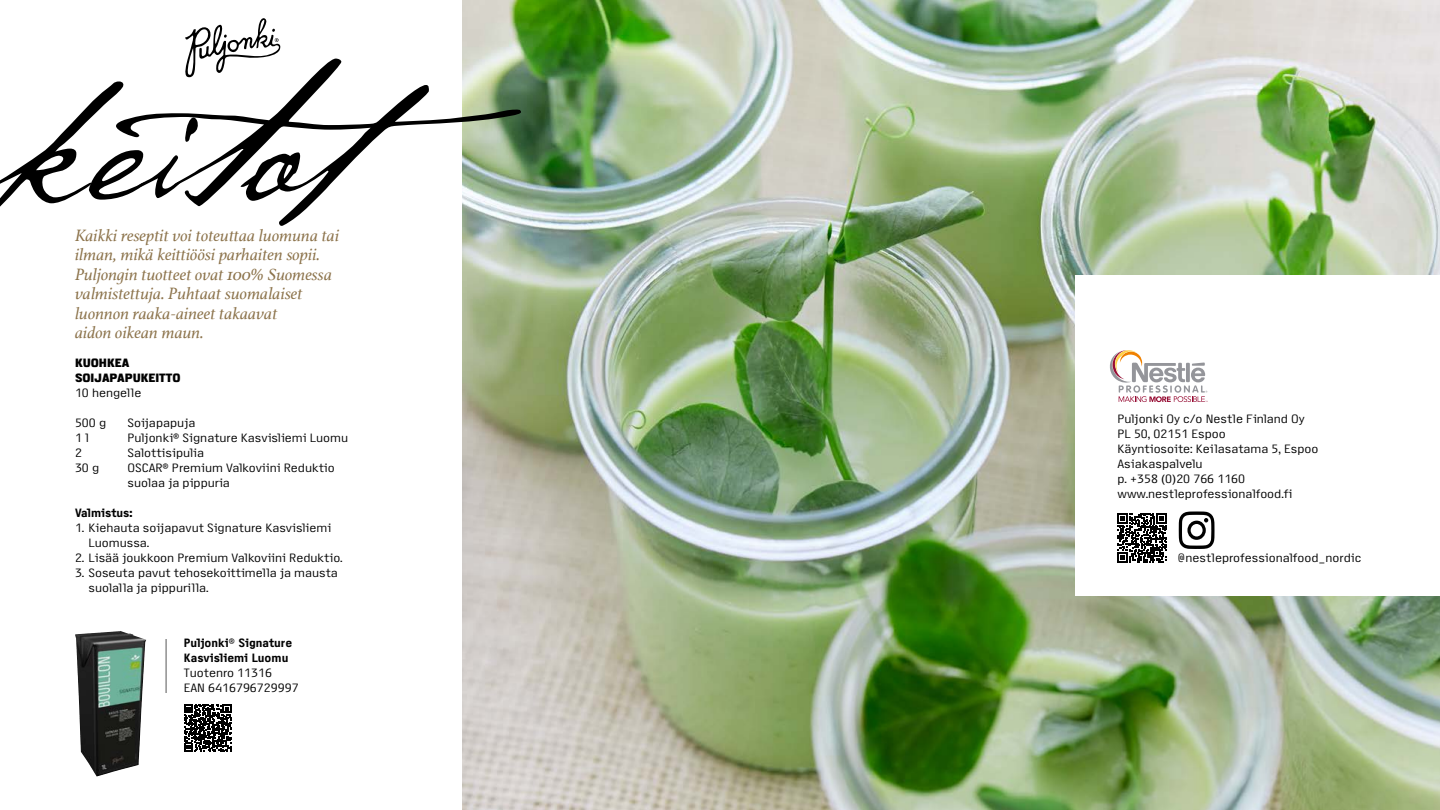
<style>
.page{position:relative;width:1440px;height:810px;background:#fff}
.page>*{position:absolute;margin:0;border:0;box-sizing:border-box;transform-origin:0 0}
.t1{font:192.75px "P22 Cezanne Pro";color:#000}
.t2{font:italic 17.25px/19.5px "Athelas";color:#8c734b}
.t3{font:12px/15px "Access";color:#000}
.t4{font:700 12px/15px "Access";color:#000}
.t5{font:800 12px/15px "Access";color:#000}
</style>
<div class="page">
<img style="left:463px;top:0;width:977px;height:810px">
<div style="left:1076px;top:275px;width:364px;height:321px;background:#fff"></div>
<svg style="left:1110px;top:350px;width:98px;height:52px"></svg>
<svg style="left:1179px;top:511px;width:36px;height:38px"></svg>
<svg style="left:1118px;top:513px;width:49px;height:49px"></svg>
<img style="left:75px;top:631px;width:45px;height:45px">
<hr style="left:166px;top:639px;width:1px;height:54px;background:#000">
<svg style="left:184px;top:704px;width:47px;height:48px"></svg>
<svg style="left:185px;top:18px;width:96px;height:59px"></svg>
<h1 class="t1" style="left:-5px;top:16px;width:587px">keitot</h1>
<h2 class="t2" style="left:75px;top:225px;width:266px">Kaikki reseptit voi toteuttaa luomuna tai ilman, mikä keittiöösi parhaiten sopii.<br>Puljongin tuotteet ovat 100% Suomessa valmistettuja. Puhtaat suomalaiset luonnon raaka-aineet takaavat<br>aidon oikean maun.</h2>
<p class="t5" style="left:75px;top:355px;width:107px">KUOHKEA<br>SOIJAPAPUKEITTO</p>
<p class="t3" style="left:75px;top:385px;width:68px">10 hengelle</p>
<p class="t3" style="left:75px;top:415px;width:33px">500 g</p>
<p class="t3" style="left:128px;top:415px;width:69px">Soijapapuja</p>
<p class="t3" style="left:75px;top:430px;width:15px">1 l</p>
<p class="t3" style="left:128px;top:430px;width:222px">Puljonki® Signature Kasvisliemi Luomu</p>
<p class="t3" style="left:75px;top:445px;width:8px">2</p>
<p class="t3" style="left:128px;top:445px;width:78px">Salottisipulia</p>
<p class="t3" style="left:75px;top:460px;width:26px">30 g</p>
<p class="t3" style="left:128px;top:460px;width:209px">OSCAR® Premium Valkoviini Reduktio suolaa ja pippuria</p>
<p class="t4" style="left:75px;top:505px;width:59px">Valmistus:</p>
<p class="t3" style="left:88px;top:520px;width:244px;text-indent:-14px">1. Kiehauta soijapavut Signature Kasvisliemi<br>Luomussa.</p>
<p class="t3" style="left:75px;top:550px;width:269px">2. Lisää joukkoon Premium Valkoviini Reduktio.</p>
<p class="t3" style="left:88px;top:565px;width:251px;text-indent:-14px">3. Soseuta pavut tehosekoittimella ja mausta suolalla ja pippurilla.</p>
<p class="t4" style="left:184px;top:636px;width:110px">Puljonki® Signature<br>Kasvisliemi Luomu</p>
<p class="t3" style="left:184px;top:666px;width:116px">Tuotenro 11316<br>EAN 6416796729997</p>
<p class="t3" style="left:1118px;top:412px;width:203px">Puljonki Oy c/o Nestle Finland Oy<br>PL 50, 02151 Espoo<br>Käyntiosoite: Keilasatama 5, Espoo<br>Asiakaspalvelu<br>p. +358 (0)20 766 1160 www.nestleprofessionalfood.fi</p>
<p class="t3" style="left:1178px;top:551px;width:185px">@nestleprofessionalfood_nordic</p>
</div>
